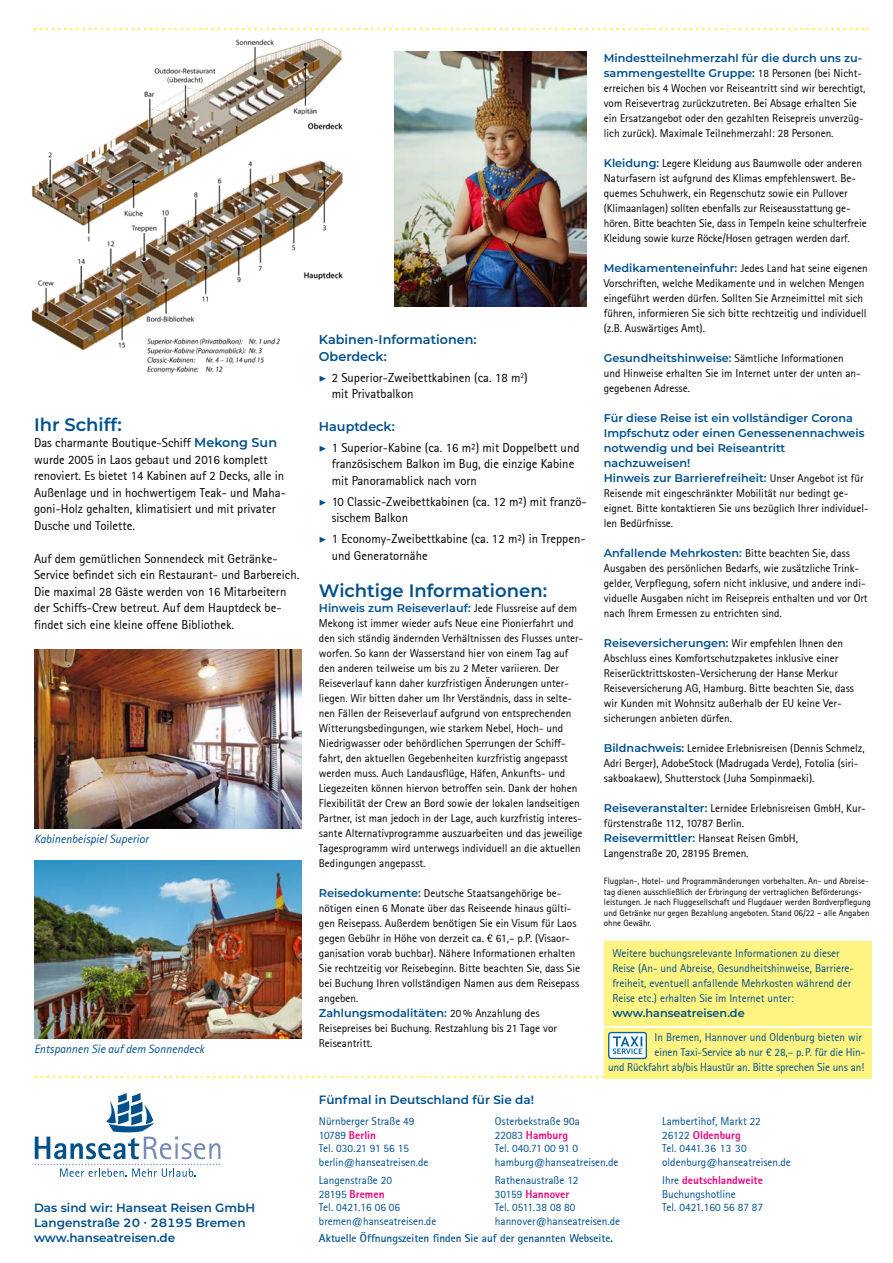
<style>
.page{position:relative;width:893px;height:1263px;background:#fff}
.page>*{position:absolute;margin:0;border:0;box-sizing:border-box;transform-origin:0 0}
.t1{font:600 18px "Montserrat";color:#00508c}
.t2{font:12.75px/16.5px "Rotis Sans Serif";color:#000}
.t3{font:600 12.75px/16.5px "Montserrat";color:#00508c}
.t4{font:600 12px/15px "Montserrat";color:#00508c}
.t5{font:italic 12px "Rotis Sans Serif";color:#00508c}
.t6{font:11.25px/15px "Rotis Sans Serif";color:#000}
.t7{font:11.25px/13.5px "Rotis Sans Serif";color:#00508c}
.t8{font:600 11.25px/15px "Montserrat";color:#00508c}
.t9{font:700 11.25px "Rotis Sans Serif";color:#00508c}
.t10{font:9px/10.5px "Rotis Sans Serif";color:#000}
.s1{font-family:"Montserrat";font-weight:600;color:#00508c}
.s2{font-family:"Minion Pro";font-weight:700;font-style:italic;color:#00508c}
.s3{font-family:"Rotis Sans Serif";font-weight:400;color:#000}
.s4{font-weight:800;color:#e6007d}
</style>
<div class="page">
<svg style="left:35px;top:28px;width:833px;height:3px"></svg>
<svg style="left:35px;top:1093px;width:185px;height:84px"></svg>
<svg style="left:36px;top:1075px;width:568px;height:3px"></svg>
<div style="left:604px;top:941px;width:268px;height:85px;background:#fff482"></div>
<div style="left:604px;top:1028px;width:268px;height:50px;background:#fff482"></div>
<div style="left:609px;top:1032px;width:37px;height:26px;background:#fff;border-radius:3px"></div>
<div style="left:608px;top:1032px;width:39px;height:27px;border:1px solid #0061a7;border-radius:3px"></div>
<svg style="left:613px;top:1036px;width:29px;height:18px"></svg>
<img style="left:34px;top:649px;width:268px;height:179px">
<img style="left:395px;top:51px;width:192px;height:255px">
<img style="left:34px;top:860px;width:268px;height:179px">
<img style="left:31px;top:30px;width:319px;height:320px">
<div style="left:205px;top:309px;width:149px;height:54px;background:#fff"></div>
<img style="left:138px;top:326px;width:142px;height:48px">
<h1 class="t1" style="left:34px;top:412px;width:89px">Ihr Schiff:</h1>
<p class="t2" style="left:34px;top:435px;width:253px">Das charmante Boutique-Schiff <span class="s1">Mekong Sun </span>wurde 2005 in Laos gebaut und 2016 komplett renoviert. Es bietet 14 Kabinen auf 2 Decks, alle in Außenlage und in hochwertigem Teak- und Maha&shy;goni-Holz gehalten, klimatisiert und mit privater Dusche und Toilette.</p>
<p class="t2" style="left:34px;top:550px;width:267px">Auf dem gemütlichen Sonnendeck mit Getränke-Service befindet sich ein Restaurant- und Barbereich.<br>Die maximal 28 Gäste werden von 16 Mitarbeitern der Schiffs-Crew betreut. Auf dem Hauptdeck be&shy;findet sich eine kleine offene Bibliothek.</p>
<p class="t5" style="left:34px;top:832px;width:116px">Kabinenbeispiel Superior</p>
<p class="t5" style="left:34px;top:1042px;width:172px">Entspannen Sie auf dem Sonnendeck</p>
<p class="t4" style="left:34px;top:1199px;width:223px">Das sind wir: Hanseat Reisen GmbH<br>Langenstraße 20 ∙ 28195 Bremen www.hanseatreisen.de</p>
<p class="t3" style="left:319px;top:331px;width:159px">Kabinen-Informationen:<br>Oberdeck:</p>
<p class="t2" style="left:332px;top:369px;width:198px;text-indent:-13px"><span class="s2">▶</span> 2 Superior-Zweibettkabinen (ca. 18 m<sup>2</sup>) mit Privatbalkon</p>
<p class="t3" style="left:319px;top:418px;width:77px">Hauptdeck:</p>
<p class="t2" style="left:332px;top:439px;width:249px;text-indent:-13px"><span class="s2">▶</span> 1 Superior-Kabine (ca. 16 m²) mit Doppelbett und französischem Balkon im Bug, die einzige Kabine mit Panoramablick nach vorn</p>
<p class="t2" style="left:332px;top:493px;width:257px;text-indent:-13px"><span class="s2">▶</span> 10 Classic-Zweibettkabinen (ca. 12 m²) mit franzö&shy;sischem Balkon</p>
<p class="t2" style="left:332px;top:530px;width:254px;text-indent:-13px"><span class="s2">▶</span> 1 Economy-Zweibettkabine (ca. 12 m²) in Treppen&shy;und Generatornähe</p>
<h1 class="t1" style="left:319px;top:578px;width:230px">Wichtige Informationen:</h1>
<p class="t8" style="left:319px;top:600px;width:260px">Hinweis zum Reiseverlauf: <span class="s3">Jede Flussreise auf dem</span></p>
<p class="t6" style="left:319px;top:616px;width:266px">Mekong ist immer wieder aufs Neue eine Pionierfahrt und den sich ständig ändernden Verhältnissen des Flusses unter&shy;worfen. So kann der Wasserstand hier von einem Tag auf den anderen teilweise um bis zu 2 Meter variieren. Der Reiseverlauf kann daher kurzfristigen Änderungen unter&shy;liegen. Wir bitten daher um Ihr Verständnis, dass in selte&shy;nen Fällen der Reiseverlauf aufgrund von entsprechenden Witterungsbedingungen, wie starkem Nebel, Hoch- und Niedrigwasser oder behördlichen Sperrungen der Schiff&shy;fahrt, den aktuellen Gegebenheiten kurzfristig angepasst werden muss. Auch Landausflüge, Häfen, Ankunfts- und Liegezeiten können hiervon betroffen sein. Dank der hohen Flexibilität der Crew an Bord sowie der lokalen landseitigen Partner, ist man jedoch in der Lage, auch kurzfristig interes&shy;sante Alternativprogramme auszuarbeiten und das jeweilige Tagesprogramm wird unterwegs individuell an die aktuellen Bedingungen angepasst.</p>
<p class="t6" style="left:319px;top:885px;width:263px"><span class="s1">Reisedokumente:</span> Deutsche Staatsangehörige be&shy;nötigen einen 6 Monate über das Reiseende hinaus gülti&shy;gen Reisepass. Außerdem benötigen Sie ein Visum für Laos gegen Gebühr in Höhe von derzeit ca. € 61,– p.P. (Visaor&shy;ganisation vorab buchbar). Nähere Informationen erhalten Sie rechtzeitig vor Reisebeginn. Bitte beachten Sie, dass Sie bei Buchung Ihren vollständigen Namen aus dem Reisepass angeben.</p>
<p class="t8" style="left:319px;top:1005px;width:222px">Zahlungsmodalitäten: <span class="s3">20 % Anzahlung des</span></p>
<p class="t6" style="left:319px;top:1020px;width:240px">Reisepreises bei Buchung. Restzahlung bis 21 Tage vor<br>Reiseantritt.</p>
<p class="t4" style="left:319px;top:1091px;width:217px">Fünfmal in Deutschland für Sie da!</p>
<p class="t8" style="left:604px;top:50px;width:260px">Mindestteilnehmerzahl für die durch uns zu&shy;sammengestellte Gruppe: <span class="s3">18 Personen (bei Nicht-</span></p>
<p class="t6" style="left:604px;top:81px;width:263px">erreichen bis 4 Wochen vor Reiseantritt sind wir berechtigt, vom Reisevertrag zurückzutreten. Bei Absage erhalten Sie ein Ersatzangebot oder den gezahlten Reisepreis unverzüg&shy;lich zurück). Maximale Teilnehmerzahl: 28 Personen.</p>
<p class="t6" style="left:604px;top:156px;width:264px"><span class="s1">Kleidung:</span> Legere Kleidung aus Baumwolle oder anderen Naturfasern ist aufgrund des Klimas empfehlenswert. Be&shy;quemes Schuhwerk, ein Regenschutz sowie ein Pullover (Klimaanlagen) sollten ebenfalls zur Reiseausstattung ge&shy;hören. Bitte beachten Sie, dass in Tempeln keine schulterfreie Kleidung sowie kurze Röcke/Hosen getragen werden darf.</p>
<p class="t6" style="left:604px;top:261px;width:266px"><span class="s1">Medikamenteneinfuhr:</span> Jedes Land hat seine eigenen Vorschriften, welche Medikamente und in welchen Mengen eingeführt werden dürfen. Sollten Sie Arzneimittel mit sich führen, informieren Sie sich bitte rechtzeitig und individuell (z.B. Auswärtiges Amt).</p>
<p class="t6" style="left:604px;top:350px;width:258px"><span class="s1">Gesundheitshinweise:</span> Sämtliche Informationen und Hinweise erhalten Sie im Internet unter der unten an&shy;gegebenen Adresse.</p>
<p class="t8" style="left:604px;top:410px;width:262px">Für diese Reise ist ein vollständiger Corona Impfschutz oder einen Genessenennachweis notwendig und bei Reiseantritt nachzuweisen!<br>Hinweis zur Barrierefreiheit: <span class="s3">Unser Angebot ist für</span></p>
<p class="t6" style="left:604px;top:485px;width:266px">Reisende mit eingeschränkter Mobilität nur bedingt ge&shy;eignet. Bitte kontaktieren Sie uns bezüglich Ihrer individuel&shy;len Bedürfnisse.</p>
<p class="t8" style="left:604px;top:545px;width:248px">Anfallende Mehrkosten: <span class="s3">Bitte beachten Sie, dass</span></p>
<p class="t6" style="left:604px;top:560px;width:265px">Ausgaben des persönlichen Bedarfs, wie zusätzliche Trink&shy;gelder, Verpflegung, sofern nicht inklusive, und andere indi&shy;viduelle Ausgaben nicht im Reisepreis enthalten und vor Ort nach Ihrem Ermessen zu entrichten sind.</p>
<p class="t8" style="left:604px;top:635px;width:241px">Reiseversicherungen: <span class="s3">Wir empfehlen Ihnen den</span></p>
<p class="t6" style="left:604px;top:650px;width:252px">Abschluss eines Komfortschutzpaketes inklusive einer Reiserücktrittskosten-Versicherung der Hanse Merkur Reiseversicherung AG, Hamburg. Bitte beachten Sie, dass wir Kunden mit Wohnsitz außerhalb der EU keine Ver&shy;sicherungen anbieten dürfen.</p>
<p class="t6" style="left:604px;top:740px;width:262px"><span class="s1">Bildnachweis:</span> Lernidee Erlebnisreisen (Dennis Schmelz,<br>Adri Berger), AdobeStock (Madrugada Verde), Fotolia (siri&shy;sakboakaew), Shutterstock (Juha Sompinmaeki).</p>
<p class="t6" style="left:604px;top:800px;width:263px"><span class="s1">Reiseveranstalter:</span> Lernidee Erlebnisreisen GmbH, Kur&shy;fürstenstraße 112, 10787 Berlin.<br><span class="s1">Reisevermittler:</span> Hanseat Reisen GmbH,<br>Langenstraße 20, 28195 Bremen.</p>
<p class="t10" style="left:604px;top:876px;width:269px">Flugplan-, Hotel- und Programmänderungen vorbehalten. An- und Abreise&shy;tag dienen ausschließlich der Erbringung der vertraglichen Beförderungs&shy;leistungen. Je nach Fluggesellschaft und Flugdauer werden Bordverpflegung und Getränke nur gegen Bezahlung angeboten. Stand 06/22 – alle Angaben ohne Gewähr.</p>
<p class="t7" style="left:612px;top:946px;width:243px;line-height:15px">Weitere buchungsrelevante Informationen zu dieser Reise (An- und Abreise, Gesundheitshinweise, Barriere&shy;freiheit, eventuell anfallende Mehrkosten während der Reise etc.) erhalten Sie im Internet unter:</p>
<p class="t8" style="left:612px;top:1005px;width:134px">www.hanseatreisen.de</p>
<p class="t7" style="left:608px;top:1030px;width:259px;line-height:15px;text-align:right">In Bremen, Hannover und Oldenburg bieten wir<br>einen Taxi-Service ab nur € 28,– p. P. für die Hin-<br>und Rückfahrt ab/bis Haustür an. Bitte sprechen Sie uns an!</p>
<p class="t7" style="left:319px;top:1114px;width:111px">Nürnberger Straße 49<br>10789 <span class="s4">Berlin<br></span>Tel. 030.21 91 56 15 berlin@hanseatreisen.de</p>
<p class="t7" style="left:662px;top:1114px;width:130px">Lambertihof, Markt 22<br>26122 <span class="s4">Oldenburg<br></span>Tel. 0441.36 13 30 oldenburg@hanseatreisen.de</p>
<p class="t7" style="left:319px;top:1173px;width:119px">Langenstraße 20<br>28195 <span class="s4">Bremen<br></span>Tel. 0421.16 06 06 bremen@hanseatreisen.de</p>
<p class="t7" style="left:495px;top:1114px;width:125px">Osterbekstraße 90a<br>22083 <span class="s4">Hamburg<br></span>Tel. 040.71 00 91 0 hamburg@hanseatreisen.de</p>
<p class="t7" style="left:495px;top:1173px;width:127px">Rathenaustraße 12<br>30159 <span class="s4">Hannover<br></span>Tel. 0511.38 08 80 hannover@hanseatreisen.de</p>
<p class="t7" style="left:662px;top:1174px;width:103px">Ihre <span class="s4">deutschlandweite<br></span>Buchungshotline<br>Tel. 0421.160 56 87 87</p>
<p class="t9" style="left:319px;top:1231px;width:296px">Aktuelle Öffnungszeiten finden Sie auf der genannten Webseite.</p>
</div>
